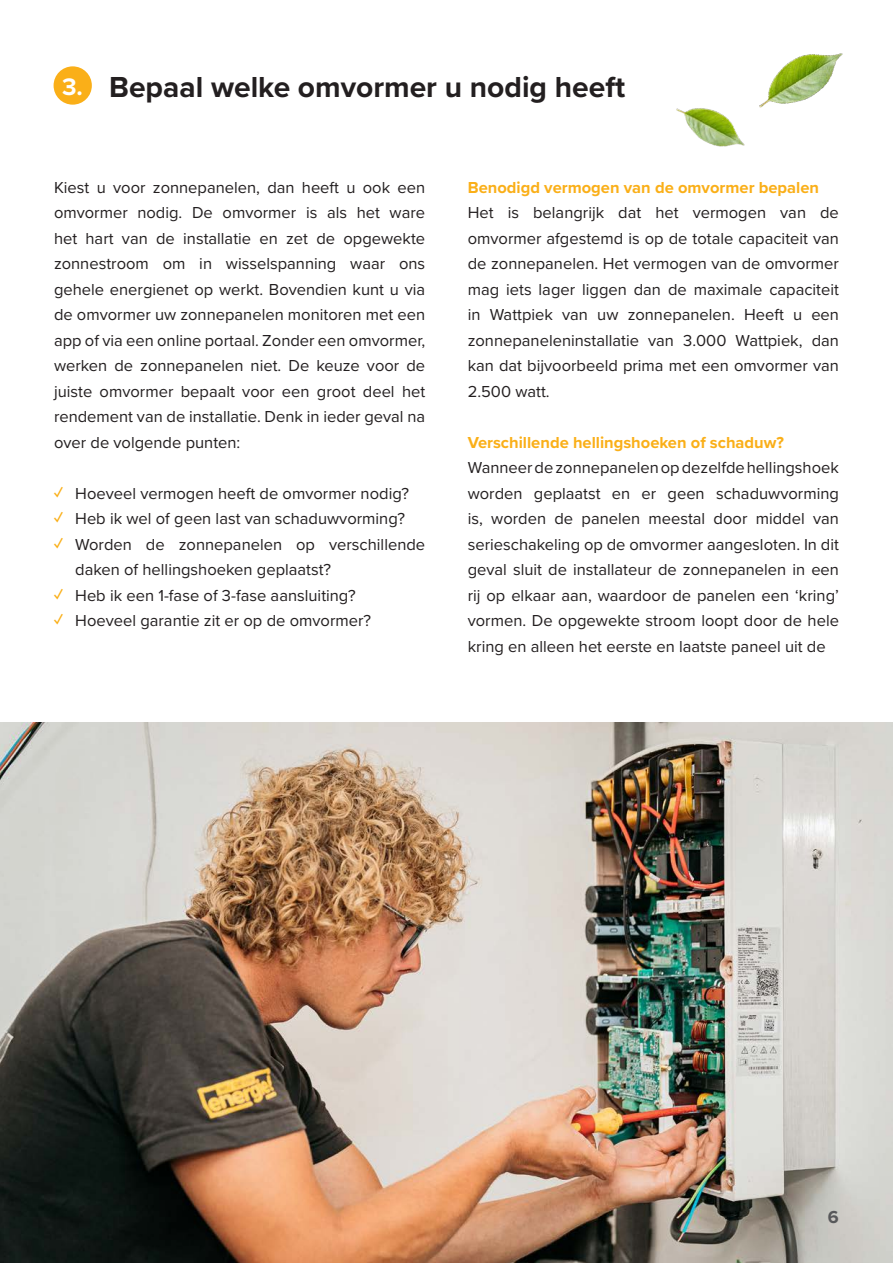
<style>
.page{position:relative;width:893px;height:1263px;background:#fff}
.page>*{position:absolute;margin:0;border:0;box-sizing:border-box;transform-origin:0 0}
.Koppen{font:700 30px "Proxima Nova";color:#231f20}
.t1{font:700 24.75px "Proxima Nova";color:#fff}
.t2{font:700 18px "Proxima Nova";color:#57585a}
.t3{font:16.5px/25.5px "Proxima Nova";color:#231f20;text-align:justify}
.t4{font:700 16.5px "Proxima Nova";color:#faaf18}
.s1{font-weight:700;color:#faaf18}
</style>
<div class="page">
<img style="left:0;top:723px;width:893px;height:540px">
<div style="left:54px;top:66px;width:38px;height:39px;background:#faaf18;border-radius:50%"></div>
<img style="left:676px;top:53px;width:167px;height:94px">
<p class="t1" style="left:62px;top:69px;width:22px">3.</p>
<p class="Koppen" style="left:109px;top:65px;width:518px">Bepaal welke omvormer u nodig heeft</p>
<p class="t3" style="left:54px;top:174px;width:373px">Kiest u voor zonnepanelen, dan heeft u ook een omvormer nodig. De omvormer is als het ware het hart van de installatie en zet de opgewekte zonnestroom om in wisselspanning waar ons gehele energienet op werkt. Bovendien kunt u via de omvormer uw zonnepanelen monitoren met een app of via een online portaal. Zonder een omvormer, werken de zonnepanelen niet. De keuze voor de juiste omvormer bepaalt voor een groot deel het rendement van de installatie. Denk in ieder geval na over de volgende punten:</p>
<p class="t3" style="left:54px;top:480px;width:357px"><span class="s1">✓</span> Hoeveel vermogen heeft de omvormer nodig?</p>
<p class="t3" style="left:54px;top:505px;width:353px"><span class="s1">✓</span> Heb ik wel of geen last van schaduwvorming?</p>
<p class="t3" style="left:75px;top:531px;width:351px;text-indent:-21px"><span class="s1">✓</span> Worden de zonnepanelen op verschillende daken of hellingshoeken geplaatst?</p>
<p class="t3" style="left:54px;top:582px;width:303px"><span class="s1">✓</span> Heb ik een 1-fase of 3-fase aansluiting?</p>
<p class="t3" style="left:54px;top:607px;width:319px"><span class="s1">✓</span> Hoeveel garantie zit er op de omvormer?</p>
<p class="t4" style="left:468px;top:175px;width:353px">Benodigd vermogen van de omvormer bepalen</p>
<p class="t3" style="left:468px;top:199px;width:373px">Het is belangrijk dat het vermogen van de omvormer afgestemd is op de totale capaciteit van de zonnepanelen. Het vermogen van de omvormer mag iets lager liggen dan de maximale capaciteit in Wattpiek van uw zonnepanelen. Heeft u een zonnepaneleninstallatie van 3.000 Wattpiek, dan kan dat bijvoorbeeld prima met een omvormer van 2.500 watt.</p>
<p class="t4" style="left:468px;top:430px;width:318px">Verschillende hellingshoeken of schaduw?</p>
<p class="t3" style="left:468px;top:454px;width:373px">Wanneer de zonnepanelen op dezelfde hellingshoek worden geplaatst en er geen schaduwvorming is, worden de panelen meestal door middel van serieschakeling op de omvormer aangesloten. In dit geval sluit de installateur de zonnepanelen in een rij op elkaar aan, waardoor de panelen een ‘kring’ vormen. De opgewekte stroom loopt door de hele kring en alleen het eerste en laatste paneel uit de</p>
<p class="t2" style="left:828px;top:1204px;width:12px">6</p>
</div>
